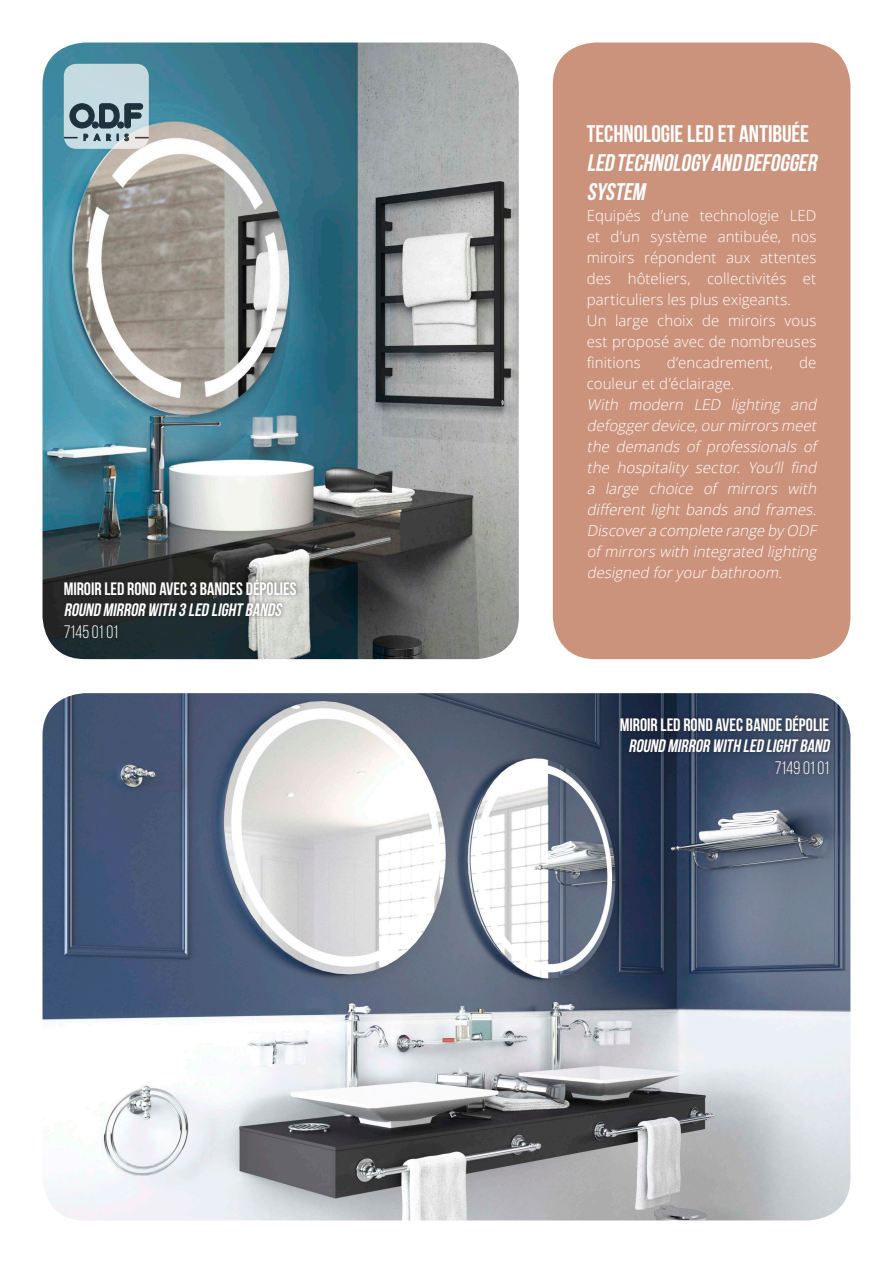
<style>
.page{position:relative;width:893px;height:1263px;background:#fff}
.page>*{position:absolute;margin:0;border:0;box-sizing:border-box;transform-origin:0 0}
.TITRE_GRAS_Blanc{font:italic 700 24px/28.8px "Bebas Neue";color:#fff}
.TITRE_GRAS_Blanc-2{font:700 24px "Bebas Neue";color:#fff}
.Designation_pdt{font:700 18px "Bebas Neue";color:#fff}
.Designation_pdt_ital{font:italic 700 18px "Bebas Neue";color:#fff}
.Ref_pdt{font:18px "Bebas Neue";letter-spacing:-.015em;color:#fff}
.TEXTE_Blanc{font:italic 300 15px/21px "Open Sans";color:#fff}
.TEXTE_Blanc-2{font:300 15px/21px "Open Sans";letter-spacing:.005em;color:#fff;text-align:justify}
.t1{font:700 9px "Century Gothic";letter-spacing:.6em;color:#0e0b10}
</style>
<div class="page">
<img style="left:43px;top:693px;width:807px;height:527px">
<img style="left:43px;top:43px;width:476px;height:616px">
<div style="left:553px;top:43px;width:297px;height:616px;background:#cc937c;border-radius:43px"></div>
<div style="left:60px;top:574px;width:241px;height:68px;background:#231f20;opacity:.35"></div>
<div style="left:616px;top:711px;width:219px;height:67px;background:#231f20;opacity:.35"></div>
<svg style="left:64px;top:64px;width:85px;height:85px;background:#c4d9df"></svg>
<svg style="left:70px;top:104px;width:73px;height:24px;background:#5d727b"></svg>
<svg style="left:84px;top:134px;width:4px;height:7px"></svg>
<svg style="left:94px;top:134px;width:6px;height:7px"></svg>
<svg style="left:106px;top:134px;width:5px;height:7px"></svg>
<svg style="left:124px;top:134px;width:5px;height:7px"></svg>
<svg style="left:135px;top:137px;width:14px;height:1px"></svg>
<svg style="left:64px;top:137px;width:13px;height:1px"></svg>
<p class="t1" style="left:83px;top:130px;width:47px">PARIS</p>
<p class="Designation_pdt" style="left:64px;top:579px;width:234px">MIROIR LED ROND AVEC 3 BANDES DÉPOLIES</p>
<p class="Designation_pdt_ital" style="left:64px;top:600px;width:222px">ROUND MIRROR WITH 3 LED LIGHT BANDS</p>
<p class="Ref_pdt" style="left:64px;top:622px;width:56px">7145 01 01</p>
<p class="TITRE_GRAS_Blanc-2" style="left:587px;top:121px;width:224px">TECHNOLOGIE LED ET ANTIBUÉE</p>
<p class="TITRE_GRAS_Blanc" style="left:587px;top:148px;width:236px">LED TECHNOLOGY AND DEFOGGER<br>SYSTEM</p>
<p class="TEXTE_Blanc-2" style="left:587px;top:204px;width:231px">Equipés d’une technologie LED et d’un système antibuée, nos miroirs répondent aux attentes des hôteliers, collectivités et particuliers les plus exigeants.</p>
<p class="TEXTE_Blanc-2" style="left:587px;top:309px;width:231px">Un large choix de miroirs vous est proposé avec de nombreuses finitions</p>
<p class="TEXTE_Blanc-2" style="left:667px;top:351px;width:108px">d’encadrement,</p>
<p class="TEXTE_Blanc-2" style="left:799px;top:351px;width:19px">de</p>
<p class="TEXTE_Blanc-2" style="left:587px;top:372px;width:149px">couleur et d’éclairage.</p>
<p class="TEXTE_Blanc" style="left:587px;top:393px;width:235px">With modern LED lighting and defoggerdevice,ourmirrors meet the demands of professionals of the hospitality sector. You’ll find a large choice of mirrors with different light bands and frames.<br>Discovera complete range by ODF of mirrors with integrated lighting designed foryourbathroom.</p>
<p class="Designation_pdt" style="left:620px;top:715px;width:211px">MIROIR LED ROND AVEC BANDE DÉPOLIE</p>
<p class="Designation_pdt_ital" style="left:628px;top:736px;width:206px">ROUND MIRROR WITH LED LIGHT BAND</p>
<p class="Ref_pdt" style="left:775px;top:758px;width:56px">7149 01 01</p>
</div>
